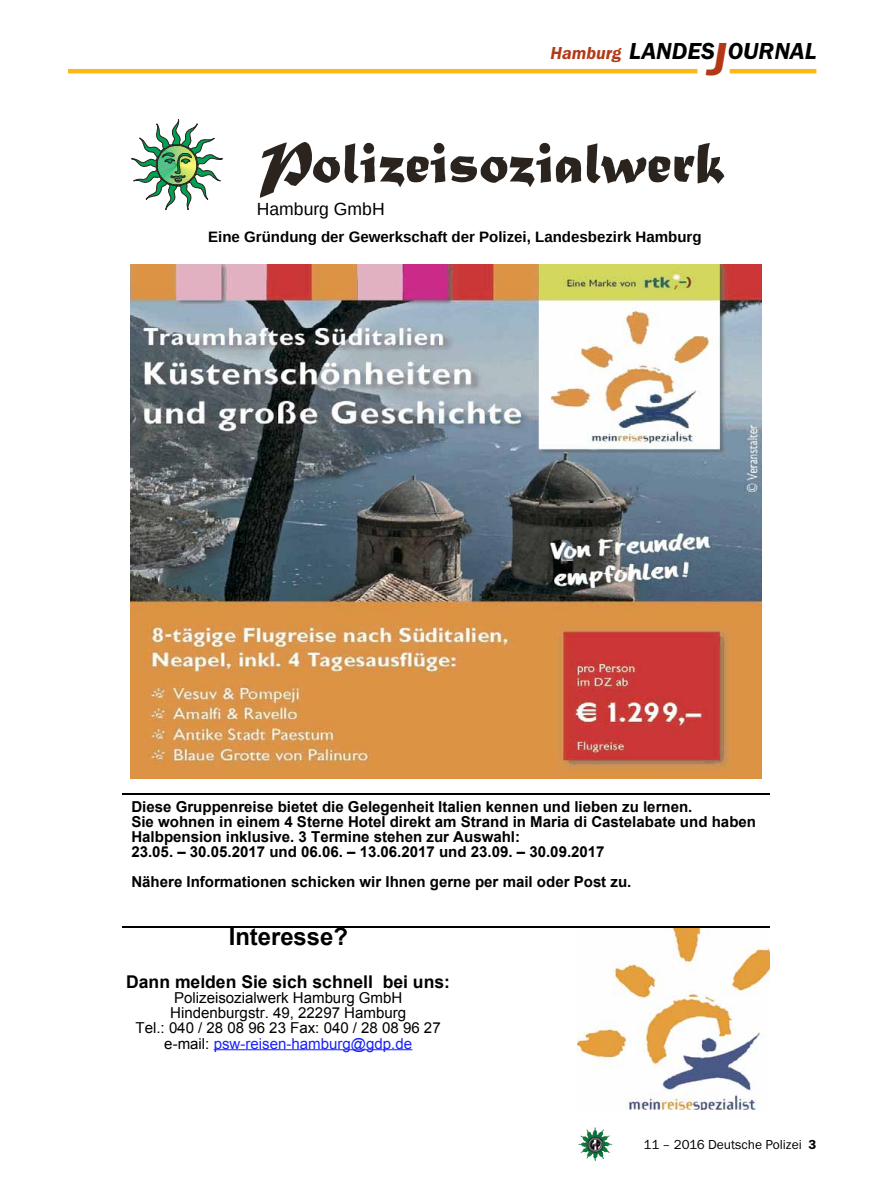
<style>
.page{position:relative;width:893px;height:1191px;background:#fff}
.page>*{position:absolute;margin:0;border:0;box-sizing:border-box;transform-origin:0 0}
.t1{font:italic 600 24px "Franklin Gothic Itc T";color:#000}
.t2{font:700 23.85px "Arial";color:#000}
.t3{font:italic 600 18px "Franklin Gothic Itc T";color:#b33916}
.t4{font:700 17.55px "Arial";color:#000}
.t5{font:17.55px "Arimo";color:#000}
.t6{font:700 15px/15px "Arial";color:#000}
.t7{font:15px/15px "Arial";color:#000;text-align:center}
.t8{font:700 15px "Arimo";color:#000}
.t9{font:13.5px "Franklin Gothic Itc T";color:#000}
.s1{font-size:48px;color:#b33916}
.s2{color:#1922fb}
.s3{font-weight:600}
</style>
<div class="page">
<img style="left:578px;top:1127px;width:17px;height:25px">
<hr style="left:730px;top:69px;width:86px;height:4px;background:#fdb913">
<hr style="left:68px;top:69px;width:629px;height:4px;background:#fdb913">
<svg style="left:131px;top:119px;width:92px;height:92px"></svg>
<svg style="left:260px;top:142px;width:185px;height:56px"></svg>
<svg style="left:451px;top:143px;width:130px;height:44px"></svg>
<svg style="left:587px;top:143px;width:137px;height:41px"></svg>
<hr style="left:214px;top:1049px;width:198px;height:1px;background:#1922fb">
<img style="left:131px;top:264px;width:631px;height:514px">
<img style="left:577px;top:927px;width:193px;height:182px">
<hr style="left:122px;top:793px;width:648px;height:1px;background:#000">
<hr style="left:122px;top:926px;width:648px;height:1px;background:#000">
<p class="t5" style="left:257px;top:202px;width:129px">Hamburg GmbH</p>
<p class="t3" style="left:550px;top:42px;width:72px">Hamburg</p>
<p class="t1" style="left:629px;top:37px;width:189px">LANDES<span class="s1">J</span>OURNAL</p>
<p class="t8" style="left:208px;top:231px;width:495px">Eine Gründung der Gewerkschaft der Polizei, Landesbezirk Hamburg</p>
<p class="t6" style="left:131px;top:799px;width:626px">Diese Gruppenreise bietet die Gelegenheit Italien kennen und lieben zu lernen.<br>Sie wohnen in einem 4 Sterne Hotel direkt am Strand in Maria di Castelabate und haben Halbpension inklusive. 3 Termine stehen zur Auswahl:<br>23.05. – 30.05.2017 und 06.06. – 13.06.2017 und 23.09. – 30.09.2017</p>
<p class="t6" style="left:131px;top:874px;width:502px">Nähere Informationen schicken wir Ihnen gerne per mail oder Post zu.</p>
<p class="t2" style="left:229px;top:920px;width:121px">Interesse?</p>
<p class="t4" style="left:126px;top:970px;width:325px">Dann melden Sie sich schnell bei uns:</p>
<p class="t7" style="left:136px;top:990px;width:307px">Polizeisozialwerk Hamburg GmbH Hindenburgstr. 49, 22297 Hamburg<br>Tel.: 040 / 28 08 96 23 Fax: 040 / 28 08 96 27 e-mail: <span class="s2">psw-reisen-hamburg@gdp.de</span></p>
<p class="t9" style="left:644px;top:1136px;width:174px">11 – 2016 Deutsche Polizei <span class="s3">3</span></p>
</div>
